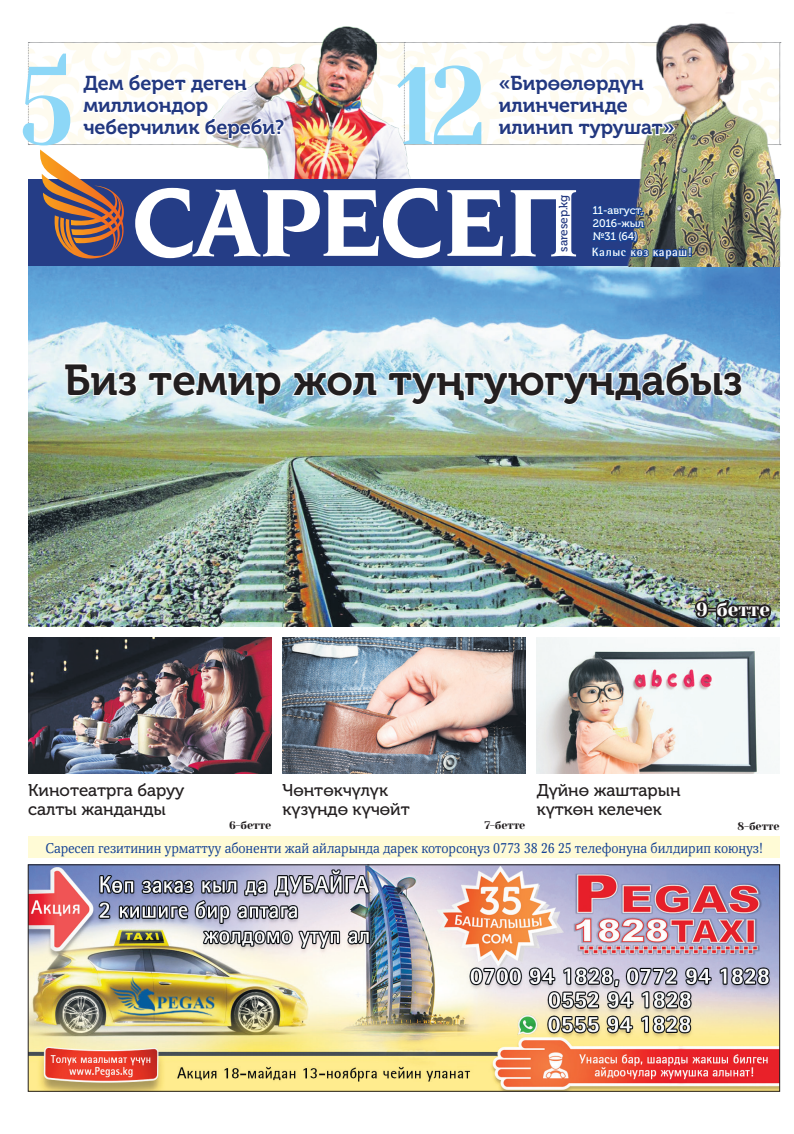
<style>
.page{position:relative;width:794px;height:1134px;background:#fff}
.page>*{position:absolute;margin:0;border:0;box-sizing:border-box;transform-origin:0 0}
.t1{font:110px "Yeseva Otech One";color:#8dd7f7;scale:.87 1}
.t2{font:43px "Museo Cyrillic 700";color:#231f20}
.t3{font:20px/22px "Museo Cyrillic 700";color:#223880}
.t4{font:18.9px "Yeseva Otech One";color:#fff}
.t5{font:17px/19px "Museo Cyrillic 500";color:#231f20}
.t6{font:14px "Selina Otech";color:#164395}
.t7{font:700 12px "Rotis Semi Sans W1 G";letter-spacing:.05em;color:#fff}
.t8{font:12px "Museo Cyrillic 500";color:#223880}
.t9{font:11px/13.2px "Museo Cyrillic 500";color:#fff;text-align:justify}
.t10{font:11px "Yeseva Otech One";letter-spacing:-.01em;color:#231f20}
</style>
<div class="page">
<img style="left:30px;top:867px;width:748px;height:222px">
<div style="left:28px;top:179px;width:752px;height:87px;background:#253d86"></div>
<img style="left:28px;top:266px;width:752px;height:360px">
<img style="left:693px;top:597px;width:80px;height:30px">
<img style="left:28px;top:638px;width:243px;height:136px">
<img style="left:283px;top:638px;width:242px;height:136px">
<img style="left:537px;top:638px;width:239px;height:136px">
<img style="left:627px;top:23px;width:155px;height:243px">
<img style="left:322px;top:26px;width:54px;height:16px">
<img style="left:28px;top:42px;width:753px;height:219px">
<div style="left:28px;top:836px;width:752px;height:22px;background:#fffbd6"></div>
<svg style="left:63px;top:362px;width:75px;height:35px"></svg>
<svg style="left:147px;top:370px;width:135px;height:35px"></svg>
<svg style="left:290px;top:370px;width:88px;height:27px"></svg>
<svg style="left:387px;top:360px;width:356px;height:46px"></svg>
<h1 class="t1" style="left:19px;top:40px;width:64px">5</h1>
<h1 class="t1" style="left:396px;top:41px;width:105px">12</h1>
<h3 class="t3" style="left:83px;top:73px;width:203px">Дем берет деген миллиондор чеберчилик береби?</h3>
<h3 class="t3" style="left:499px;top:73px;width:177px">«Бирөөлөрдүн илинчегинде илинип турушат»</h3>
<p class="t8" style="left:557px;top:252px;width:59px;rotate:-90deg">saresep.kg</p>
<p class="t9" style="left:593px;top:204px;width:52px">11-август, 2016-жыл №31 (64)</p>
<p class="t7" style="left:592px;top:245px;width:101px">Калыс көз караш!</p>
<h2 class="t2" style="left:64px;top:356px;width:680px">Биз темир жол туңгуюгундабыз</h2>
<h3 class="t4" style="left:696px;top:598px;width:75px">9-бетте</h3>
<p class="t5" style="left:28px;top:781px;width:158px">Кинотеатрга баруу салты жанданды</p>
<p class="t5" style="left:282px;top:781px;width:129px">Чөнтөкчүлүк күзүндө күчөйт</p>
<p class="t5" style="left:537px;top:781px;width:145px">Дүйнө жаштарын күткөн келечек</p>
<p class="t10" style="left:229px;top:819px;width:44px">6-бетте</p>
<p class="t10" style="left:484px;top:819px;width:43px">7-бетте</p>
<p class="t10" style="left:737px;top:819px;width:44px">8-бетте</p>
<p class="t6" style="left:45px;top:840px;width:719px">Саресеп гезитинин урматтуу абоненти жай айларында дарек которсоңуз 0773 38 26 25 телефонуна билдирип коюңуз!</p>
</div>
